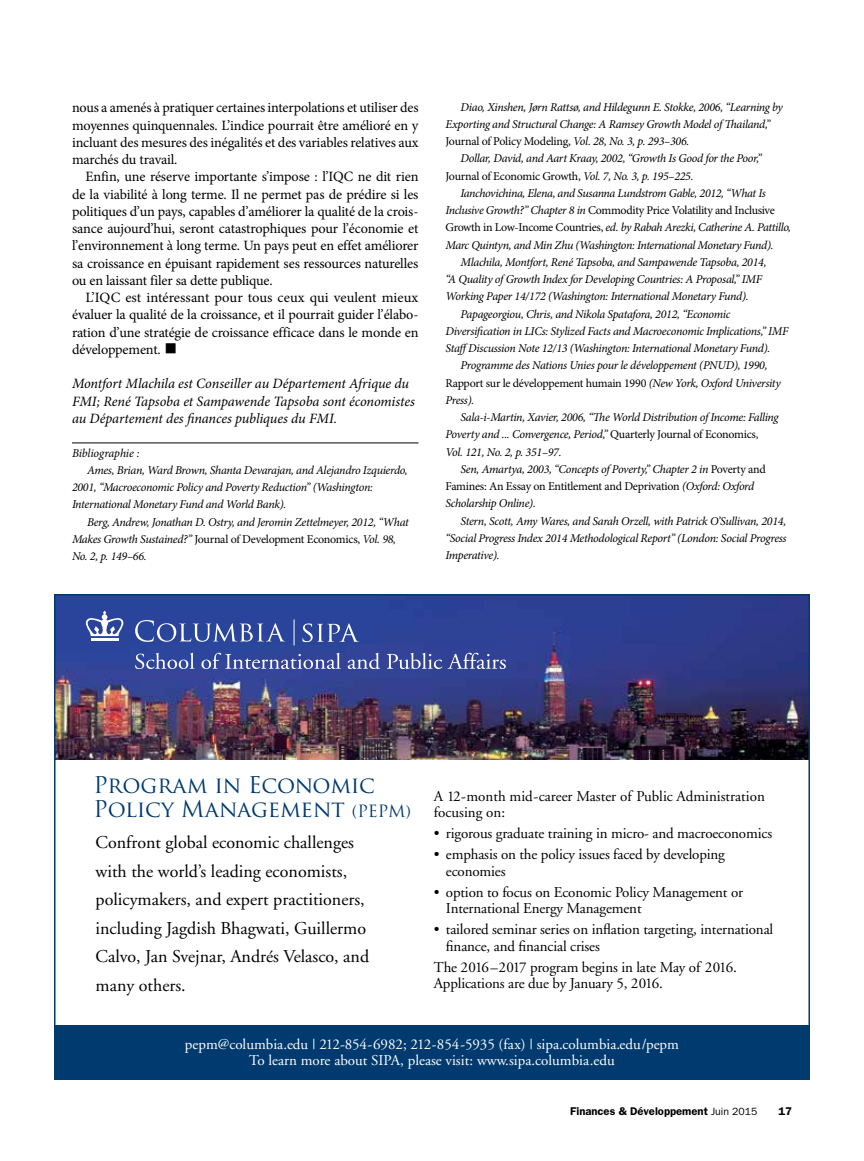
<style>
.page{position:relative;width:864px;height:1161px;background:#fff}
.page>*{position:absolute;margin:0;border:0;box-sizing:border-box;transform-origin:0 0}
.t1{font:34.5px "Minion Pro";color:#000}
.t2{font:22.5px/24px "Trajan Pro";letter-spacing:-.01em;color:#003a6f}
.t3{font:18px/28.5px "Adobe Garamond";color:#000}
.t4{font:15px/16.5px "Adobe Garamond";letter-spacing:-.01em;color:#000}
.t5{font:15px/16.5px "Adobe Garamond";color:#fff;text-align:center}
.t6{font:14.25px/17.2px "Minion Pro";letter-spacing:-.01em;color:#000;text-align:justify}
.t7{font:italic 14.25px/17.2px "Minion Pro";letter-spacing:-.005em;color:#000}
.t8{font:italic 12px "Minion Pro";letter-spacing:-.03em;color:#000}
.t9{font:12px "Minion Pro";letter-spacing:-.025em;color:#000}
.t10{font:italic 12px "Minion Pro";letter-spacing:-.01em;color:#000}
.t11{font:600 11.25px "ITC Franklin Gothic Std";color:#000}
.s1{font-style:italic}
.s2{font-style:normal}
.s3{font-size:16.5px}
.s4{font-size:14.85px}
.s5{font-weight:400;font-size:10.5px}
</style>
<div class="page">
<hr style="left:72px;top:443px;width:346px;height:1px;background:#000">
<div style="left:54px;top:1025px;width:756px;height:55px;background:#003a6f"></div>
<img style="left:57px;top:597px;width:750px;height:163px">
<svg style="left:135px;top:653px;width:60px;height:16px"></svg>
<svg style="left:201px;top:653px;width:140px;height:16px;background:#5d6baf"></svg>
<svg style="left:348px;top:653px;width:32px;height:16px"></svg>
<svg style="left:387px;top:653px;width:55px;height:16px"></svg>
<svg style="left:448px;top:653px;width:58px;height:16px"></svg>
<svg style="left:135px;top:620px;width:150px;height:22px;background:#5268ae"></svg>
<svg style="left:294px;top:619px;width:1px;height:26px"></svg>
<hr style="left:91px;top:638px;width:28px;height:3px;background:#fff">
<svg style="left:84px;top:611px;width:42px;height:25px"></svg>
<svg style="left:303px;top:623px;width:56px;height:19px"></svg>
<div style="left:54px;top:594px;width:756px;height:486px;border:2px solid #003a6f"></div>
<p class="t6" style="left:72px;top:99px;width:348px">nous a amenés à pratiquer certaines interpolations et utiliser des moyennes quinquennales. L’indice pourrait être amélioré en y incluant des mesures des inégalités et des variables relatives aux marchés du travail.</p>
<p class="t6" style="left:72px;top:168px;width:348px;text-indent:14px">Enfin, une réserve importante s’impose : l’IQC ne dit rien de la viabilité à long terme. Il ne permet pas de prédire si les politiques d’un pays, capables d’améliorer la qualité de la crois&shy;sance aujourd’hui, seront catastrophiques pour l’économie et l’environnement à long terme. Un pays peut en effet améliorer sa croissance en épuisant rapidement ses ressources naturelles ou en laissant filer sa dette publique.</p>
<p class="t6" style="left:72px;top:289px;width:348px;text-indent:14px">L’IQC est intéressant pour tous ceux qui veulent mieux évaluer la qualité de la croissance, et il pourrait guider l’élabo&shy;ration d’une stratégie de croissance efficace dans le monde en développement.</p>
<h1 class="t1" style="left:164px;top:323px;width:16px">■</h1>
<p class="t7" style="left:72px;top:375px;width:344px">Montfort Mlachila est Conseiller au Département Afrique du<br>FMI; René Tapsoba et Sampawende Tapsoba sont économistes au Département des finances publiques du FMI.</p>
<p class="t10" style="left:72px;top:445px;width:69px">Bibliographie :</p>
<p class="t8" style="left:87px;top:462px;width:322px">Ames, Brian, Ward Brown, Shanta Devarajan, and Alejandro Izquierdo,</p>
<p class="t8" style="left:72px;top:479px;width:303px">2001, “Macroeconomic Policy and Poverty Reduction” (Washington:</p>
<p class="t8" style="left:72px;top:496px;width:216px">International Monetary Fund and World Bank).</p>
<p class="t8" style="left:87px;top:514px;width:323px">Berg, Andrew, Jonathan D. Ostry, and Jeromin Zettelmeyer, 2012, “What</p>
<p class="t9" style="left:72px;top:531px;width:326px"><span class="s1">Makes Growth Sustained?”</span> Journal of Development Economics, <span class="s1">Vol. 98,</span></p>
<p class="t8" style="left:72px;top:548px;width:76px">No. 2, p. 149–66.</p>
<p class="t8" style="left:460px;top:99px;width:324px">Diao, Xinshen, Jørn Rattsø, and Hildegunn E. Stokke, 2006, “Learning by</p>
<p class="t8" style="left:446px;top:116px;width:326px">Exporting and Structural Change: A Ramsey Growth Model of Thailand,”</p>
<p class="t9" style="left:446px;top:133px;width:245px">Journal of Policy Modeling, <span class="s1">Vol. 28, No. 3, p. 293–306.</span></p>
<p class="t8" style="left:460px;top:150px;width:303px">Dollar, David, and Aart Kraay, 2002, “Growth Is Good for the Poor,”</p>
<p class="t9" style="left:446px;top:168px;width:250px">Journal of Economic Growth, <span class="s1">Vol. 7, No. 3, p. 195–225.</span></p>
<p class="t8" style="left:460px;top:185px;width:307px">Ianchovichina, Elena, and Susanna Lundstrom Gable, 2012, “What Is</p>
<p class="t9" style="left:446px;top:202px;width:331px"><span class="s1">Inclusive Growth?” Chapter 8 in</span> Commodity Price Volatility and Inclusive</p>
<p class="t8" style="left:446px;top:219px;width:347px"><span class="s2">Growth in Low-Income Countries,</span> ed. by Rabah Arezki, Catherine A. Pattillo,</p>
<p class="t8" style="left:446px;top:237px;width:330px">Marc Quintyn, and Min Zhu (Washington: International Monetary Fund).</p>
<p class="t8" style="left:460px;top:254px;width:308px">Mlachila, Montfort, René Tapsoba, and Sampawende Tapsoba, 2014,</p>
<p class="t8" style="left:446px;top:271px;width:318px">“A Quality of Growth Index for Developing Countries: A Proposal,” IMF</p>
<p class="t8" style="left:446px;top:288px;width:305px">Working Paper 14/172 (Washington: International Monetary Fund).</p>
<p class="t8" style="left:460px;top:306px;width:272px">Papageorgiou, Chris, and Nikola Spatafora, 2012, “Economic</p>
<p class="t8" style="left:446px;top:323px;width:345px">Diversification in LICs: Stylized Facts and Macroeconomic Implications,” IMF</p>
<p class="t8" style="left:446px;top:340px;width:326px">StaffDiscussion Note 12/13 (Washington: International Monetary Fund).</p>
<p class="t8" style="left:460px;top:357px;width:309px">Programme des Nations Unies pour le développement (PNUD), 1990,</p>
<p class="t9" style="left:446px;top:375px;width:337px">Rapport sur le développement humain 1990 <span class="s1">(New York, Oxford University</span></p>
<p class="t8" style="left:446px;top:392px;width:30px">Press).</p>
<p class="t8" style="left:460px;top:409px;width:320px">Sala-i-Martin, Xavier, 2006, “The World Distribution of Income: Falling</p>
<p class="t8" style="left:446px;top:426px;width:315px">Poverty and ... Convergence, Period,” <span class="s2">Quarterly Journal of Economics,</span></p>
<p class="t8" style="left:446px;top:444px;width:118px">Vol. 121, No. 2, p. 351–97.</p>
<p class="t8" style="left:460px;top:461px;width:307px">Sen, Amartya, 2003, “Concepts of Poverty,” Chapter 2 in <span class="s2">Poverty and</span></p>
<p class="t9" style="left:446px;top:478px;width:310px">Famines: An Essay on Entitlement and Deprivation <span class="s1">(Oxford: Oxford</span></p>
<p class="t8" style="left:446px;top:495px;width:92px">Scholarship Online).</p>
<p class="t8" style="left:460px;top:513px;width:327px">Stern, Scott, Amy Wares, and Sarah Orzell, with Patrick O’Sullivan, 2014,</p>
<p class="t8" style="left:446px;top:530px;width:343px">“Social Progress Index 2014 Methodological Report” (London: Social Progress</p>
<p class="t8" style="left:446px;top:547px;width:56px">Imperative).</p>
<h2 class="t2" style="left:94px;top:772px;width:319px">Program in Economic<br>Policy Management <span class="s3">(PEPM)</span></h2>
<h3 class="t3" style="left:96px;top:829px;width:275px">Confront global economic challenges with the world’s leading economists, policymakers, and expert practitioners, including Jagdish Bhagwati, Guillermo Calvo, Jan Svejnar, Andrés Velasco, and many others.</h3>
<p class="t4" style="left:434px;top:788px;width:332px">A 12-month mid-career Master of Public Administration focusing on:</p>
<p class="t4" style="left:434px;top:826px;width:340px">• rigorous graduate training in micro- and macroeconomics</p>
<p class="t4" style="left:446px;top:847px;width:281px;text-indent:-12px">• emphasis on the policy issues faced by developing economies</p>
<p class="t4" style="left:446px;top:884px;width:299px;text-indent:-12px">• option to focus on Economic Policy Management or<br>International Energy Management</p>
<p class="t4" style="left:446px;top:922px;width:329px;text-indent:-12px">• tailored seminar series on inflation targeting, international finance, and financial crises</p>
<p class="t4" style="left:434px;top:959px;width:304px">The 2016–2017 program begins in late May of 2016.<br>Applications are due by January 5, 2016.</p>
<p class="t5" style="left:185px;top:1036px;width:496px">pepm@columbia.edu | 212-854-6982; 212-854-5935 (fax) | sipa.columbia.edu/pepm<br>To learn more about SIPA, please visit: <span class="s4">www.sipa.columbia.edu</span></p>
<p class="t11" style="left:570px;top:1104px;width:189px">Finances &amp; Développement <span class="s5">Juin 2015</span></p>
<p class="t11" style="left:779px;top:1104px;width:15px">17</p>
</div>
